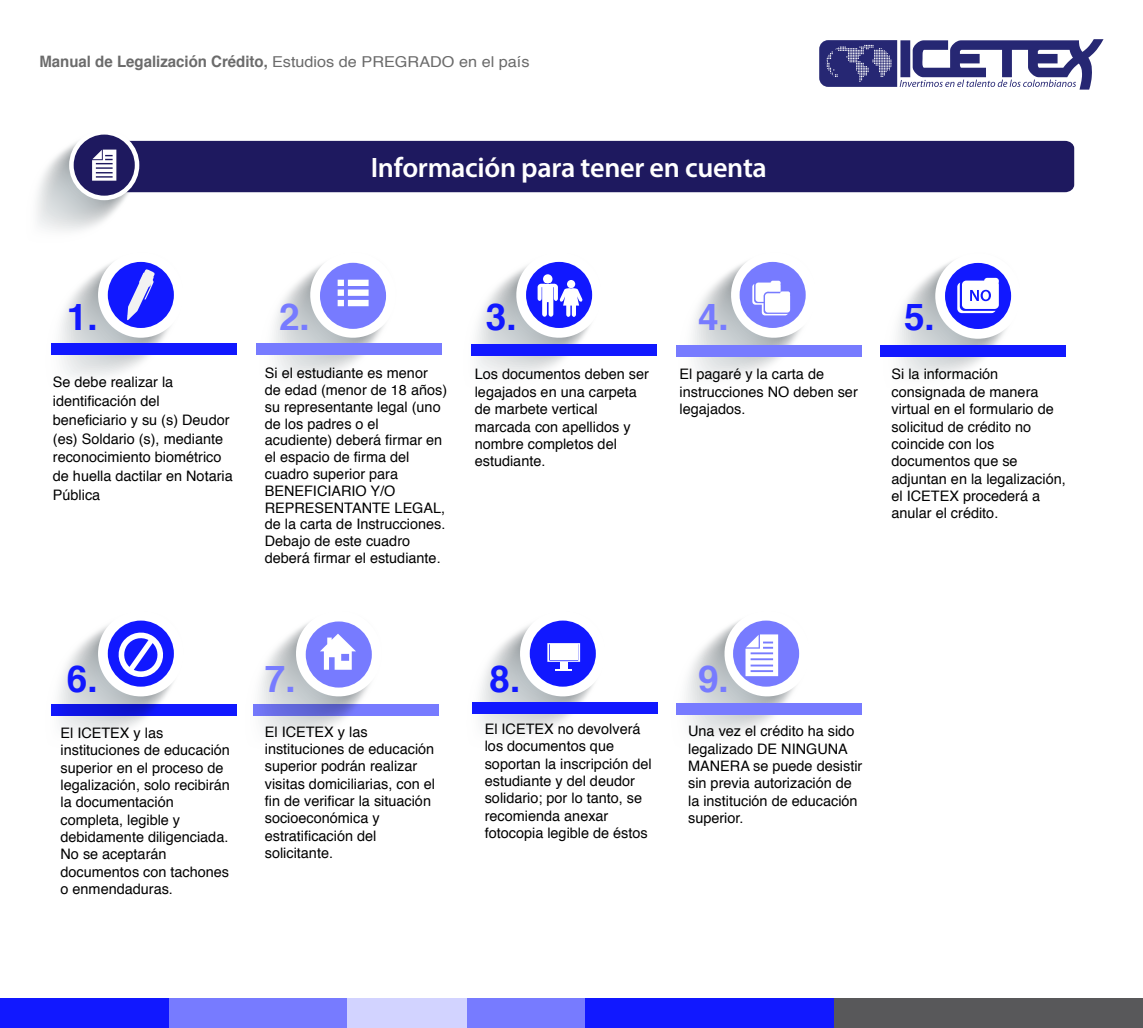
<style>
.page{position:relative;width:1143px;height:1028px;background:#fff}
.page>*{position:absolute;margin:0;border:0;box-sizing:border-box;transform-origin:0 0}
.t1{font:700 37px "Helvetica";color:#1118ff}
.t2{font:700 37px "Helvetica";color:#777bff}
.t3{font:600 28.12px "Myriad Pro";letter-spacing:-.01em;color:#fff}
.t4{font:700 15.75px "Helvetica";color:#6b6b6b;scale:.95 1}
.t5{font:14.5px/17.4px "Helvetica";color:#000}
.s1{font-weight:400;font-size:15px}
</style>
<div class="page">
<div style="left:51px;top:343px;width:186px;height:12px;background:#1118ff"></div>
<svg style="left:60px;top:261px;width:114px;height:116px"></svg>
<div style="left:256px;top:343px;width:186px;height:11px;background:#777bff"></div>
<svg style="left:257px;top:262px;width:143px;height:115px"></svg>
<div style="left:471px;top:344px;width:185px;height:11px;background:#1118ff"></div>
<svg style="left:471px;top:261px;width:135px;height:115px"></svg>
<div style="left:675px;top:345px;width:186px;height:12px;background:#777bff"></div>
<svg style="left:675px;top:261px;width:131px;height:116px"></svg>
<div style="left:880px;top:345px;width:186px;height:12px;background:#1118ff"></div>
<svg style="left:897px;top:261px;width:115px;height:116px"></svg>
<div style="left:139px;top:141px;width:935px;height:51px;background:#1e195f"></div>
<svg style="left:37px;top:134px;width:102px;height:97px"></svg>
<div style="left:51px;top:704px;width:186px;height:11px;background:#1118ff"></div>
<svg style="left:51px;top:620px;width:133px;height:114px"></svg>
<div style="left:253px;top:704px;width:186px;height:11px;background:#777bff"></div>
<svg style="left:253px;top:621px;width:133px;height:115px"></svg>
<svg style="left:480px;top:620px;width:116px;height:114px"></svg>
<div style="left:550px;top:645px;width:27px;height:15px;background:#fff"></div>
<div style="left:472px;top:702px;width:185px;height:12px;background:#1118ff"></div>
<div style="left:675px;top:702px;width:186px;height:12px;background:#777bff"></div>
<svg style="left:675px;top:620px;width:139px;height:116px"></svg>
<svg style="left:819px;top:39px;width:284px;height:51px"></svg>
<div style="left:585px;top:998px;width:249px;height:30px;background:#1118ff"></div>
<div style="left:834px;top:998px;width:308px;height:30px;background:#58585a"></div>
<div style="left:466px;top:998px;width:119px;height:30px;background:#777bff"></div>
<div style="left:347px;top:998px;width:119px;height:30px;background:#d2d3ff"></div>
<div style="left:0;top:998px;width:169px;height:30px;background:#1118ff"></div>
<div style="left:169px;top:998px;width:178px;height:30px;background:#777bff"></div>
<p class="t4" style="left:39px;top:49px;width:517px">Manual de Legalización Crédito, <span class="s1">Estudios de PREGRADO en el país</span></p>
<h2 class="t3" style="left:371px;top:149px;width:397px">Información para tener en cuenta</h2>
<h1 class="t1" style="left:67px;top:287px;width:32px">1.</h1>
<h1 class="t2" style="left:279px;top:287px;width:32px">2.</h1>
<p class="t5" style="left:265px;top:365px;width:184px;line-height:16.8px">Si el estudiante es menor de edad (menor de 18 años) su representante legal (uno de los padres o el acudiente) deberá firmar en el espacio de firma del cuadro superior para<br>BENEFICIARIO Y/O<br>REPRESENTANTE LEGAL, de la carta de Instrucciones.<br>Debajo de este cuadro deberá firmar el estudiante.</p>
<p class="t5" style="left:53px;top:373px;width:181px;line-height:18.8px">Se debe realizar la identificación del beneficiario y su (s) Deudor (es) Soldario (s), mediante reconocimiento biométrico de huella dactilar en Notaria<br>Pública</p>
<h1 class="t1" style="left:486px;top:287px;width:32px">3.</h1>
<p class="t5" style="left:475px;top:366px;width:176px">Los documentos deben ser legajados en una carpeta de marbete vertical marcada con apellidos y nombre completos del estudiante.</p>
<h1 class="t2" style="left:698px;top:287px;width:32px">4.</h1>
<h1 class="t1" style="left:904px;top:287px;width:32px">5.</h1>
<p class="t5" style="left:679px;top:366px;width:180px">El pagaré y la carta de instrucciones NO deben ser legajados.</p>
<p class="t5" style="left:891px;top:366px;width:176px">Si la información consignada de manera virtual en el formulario de solicitud de crédito no coincide con los documentos que se adjuntan en la legalización, el ICETEX procederá a anular el crédito.</p>
<h1 class="t1" style="left:67px;top:649px;width:32px">6.</h1>
<p class="t5" style="left:61px;top:725px;width:171px">El ICETEX y las instituciones de educación superior en el proceso de legalización, solo recibirán la documentación completa, legible y debidamente diligenciada.<br>No se aceptarán documentos con tachones o enmendaduras.</p>
<h1 class="t2" style="left:265px;top:649px;width:32px">7.</h1>
<p class="t5" style="left:265px;top:723px;width:172px">El ICETEX y las instituciones de educación superior podrán realizar visitas domiciliarias, con el fin de verificar la situación socioeconómica y estratificación del solicitante.</p>
<h1 class="t1" style="left:489px;top:649px;width:32px">8.</h1>
<h1 class="t2" style="left:698px;top:649px;width:32px">9.</h1>
<p class="t5" style="left:688px;top:723px;width:176px">Una vez el crédito ha sido legalizado DE NINGUNA<br>MANERA se puede desistir sin previa autorización de la institución de educación superior.</p>
<p class="t5" style="left:485px;top:720px;width:168px">El ICETEX no devolverá los documentos que soportan la inscripción del estudiante y del deudor solidario; por lo tanto, se recomienda anexar fotocopia legible de éstos</p>
</div>
